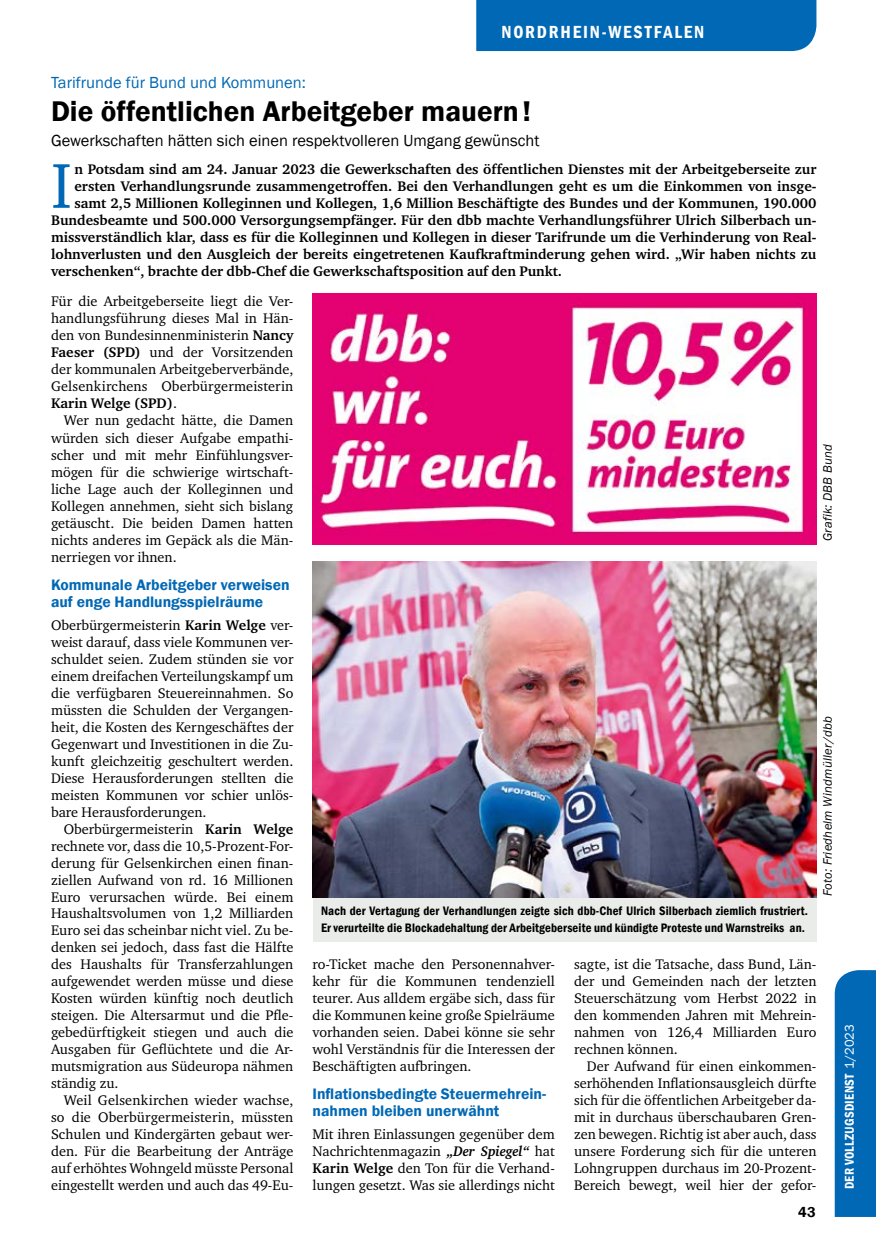
<style>
.page{position:relative;width:876px;height:1251px;background:#fff}
.page>*{position:absolute;margin:0;border:0;box-sizing:border-box;transform-origin:0 0}
.t1{font:64.8px "Charter ITC";color:#0068b5}
.t2{font:600 29.25px "Franklin Gothic";color:#000}
.t3{font:600 condensed 18px "Franklin Gothic";letter-spacing:.1em;color:#fff}
.t4{font:16.5px "Franklin Gothic";color:#000}
.t5{font:16.5px "Franklin Gothic";color:#0068b5}
.t6{font:600 15.6px/17px "Franklin Gothic";color:#0068b5}
.t7{font:600 14.7px "Franklin Gothic";color:#000}
.t8{font:14.25px/17px "Charter ITC";color:#000;text-align:justify}
.t9{font:700 14.25px "Charter ITC";color:#000}
.t10{font:600 condensed 13.05px "Franklin Gothic";letter-spacing:.015em;color:#fff}
.t11{font:600 condensed 12.6px/17px "Franklin Gothic";letter-spacing:.01em;color:#000}
.t12{font:italic 12.6px "Franklin Gothic";letter-spacing:.02em;color:#000}
.s1{font-weight:700}
.s2{font-weight:400}
.s3{font-weight:700;font-style:italic}
.s4{font-weight:400;font-stretch:normal}
</style>
<div class="page">
<div style="left:835px;top:970px;width:41px;height:246px;background:#0068b5"></div>
<div style="left:476px;top:0;width:340px;height:51px;background:#0068b5"></div>
<img style="left:313px;top:293px;width:503px;height:251px">
<img style="left:313px;top:561px;width:503px;height:336px">
<div style="left:313px;top:897px;width:503px;height:44px;background:#eaece9"></div>
<p class="t3" style="left:501px;top:20px;width:204px">NORDRHEIN-WESTFALEN</p>
<p class="t5" style="left:51px;top:72px;width:256px">Tarifrunde für Bund und Kommunen:</p>
<p class="t2" style="left:51px;top:93px;width:482px">Die öffentlichen Arbeitgeber mauern!</p>
<p class="t4" style="left:51px;top:130px;width:490px">Gewerkschaften hätten sich einen respektvolleren Umgang gewünscht</p>
<p class="t1" style="left:51px;top:145px;width:22px">I</p>
<p class="t9" style="left:74px;top:160px;width:743px">n Potsdam sind am 24. Januar 2023 die Gewerkschaften des öffentlichen Dienstes mit der Arbeitgeberseite zur</p>
<p class="t9" style="left:74px;top:177px;width:743px">ersten Verhandlungsrunde zusammengetroffen. Bei den Verhandlungen geht es um die Einkommen von insge-</p>
<p class="t9" style="left:74px;top:194px;width:743px">samt 2,5 Millionen Kolleginnen und Kollegen, 1,6 Million Beschäftigte des Bundes und der Kommunen, 190.000</p>
<p class="t9" style="left:51px;top:211px;width:767px">Bundesbeamte und 500.000 Versorgungsempfänger. Für den dbb machte Verhandlungsführer Ulrich Silberbach un-</p>
<p class="t9" style="left:51px;top:228px;width:767px">missverständlich klar, dass es für die Kolleginnen und Kollegen in dieser Tarifrunde um die Verhinderung von Real-</p>
<p class="t9" style="left:51px;top:245px;width:767px">lohnverlusten und den Ausgleich der bereits eingetretenen Kaufkraftminderung gehen wird. „Wir haben nichts zu</p>
<p class="t9" style="left:51px;top:262px;width:512px">verschenken“, brachte der dbb-Chef die Gewerkschaftsposition auf den Punkt.</p>
<p class="t8" style="left:51px;top:292px;width:244px">Für die Arbeitgeberseite liegt die Ver-</p>
<p class="t8" style="left:51px;top:309px;width:244px">handlungsführung dieses Mal in Hän-</p>
<p class="t8" style="left:51px;top:326px;width:244px">den von Bundesinnenministerin <span class="s1">Nancy</span></p>
<p class="t8" style="left:51px;top:343px;width:244px"><span class="s1">Faeser (SPD)</span> und der Vorsitzenden</p>
<p class="t8" style="left:51px;top:361px;width:244px">der kommunalen Arbeitgeberverbände,</p>
<p class="t8" style="left:51px;top:378px;width:244px">Gelsenkirchens Oberbürgermeisterin</p>
<p class="t9" style="left:51px;top:394px;width:127px">Karin Welge (SPD)<span class="s2">.</span></p>
<p class="t8" style="left:64px;top:412px;width:231px">Wer nun gedacht hätte, die Damen</p>
<p class="t8" style="left:51px;top:429px;width:244px">würden sich dieser Aufgabe empathi-</p>
<p class="t8" style="left:51px;top:446px;width:244px">scher und mit mehr Einfühlungsver-</p>
<p class="t8" style="left:51px;top:463px;width:244px">mögen für die schwierige wirtschaft-</p>
<p class="t8" style="left:51px;top:480px;width:244px">liche Lage auch der Kolleginnen und</p>
<p class="t8" style="left:51px;top:497px;width:244px">Kollegen annehmen, sieht sich bislang</p>
<p class="t8" style="left:51px;top:514px;width:244px">getäuscht. Die beiden Damen hatten</p>
<p class="t8" style="left:51px;top:532px;width:244px">nichts anderes im Gepäck als die Män-</p>
<p class="t8" style="left:51px;top:549px;width:127px">nerriegen vor ihnen.</p>
<p class="t6" style="left:51px;top:576px;width:240px">Kommunale Arbeitgeber verweisen auf enge Handlungsspielräume</p>
<p class="t8" style="left:51px;top:616px;width:244px">Oberbürgermeisterin <span class="s1">Karin Welge</span> ver-</p>
<p class="t8" style="left:51px;top:633px;width:244px">weist darauf, dass viele Kommunen ver-</p>
<p class="t8" style="left:51px;top:650px;width:244px">schuldet seien. Zudem stünden sie vor</p>
<p class="t8" style="left:51px;top:667px;width:244px">einem dreifachen Verteilungskampf um</p>
<p class="t8" style="left:51px;top:684px;width:244px">die verfügbaren Steuereinnahmen. So</p>
<p class="t8" style="left:51px;top:701px;width:244px">müssten die Schulden der Vergangen-</p>
<p class="t8" style="left:51px;top:718px;width:244px">heit, die Kosten des Kerngeschäftes der</p>
<p class="t8" style="left:51px;top:735px;width:244px">Gegenwart und Investitionen in die Zu-</p>
<p class="t8" style="left:51px;top:752px;width:244px">kunft gleichzeitig geschultert werden.</p>
<p class="t8" style="left:51px;top:769px;width:244px">Diese Herausforderungen stellten die</p>
<p class="t8" style="left:51px;top:786px;width:244px">meisten Kommunen vor schier unlös-</p>
<p class="t8" style="left:51px;top:803px;width:157px">bare Herausforderungen.</p>
<p class="t8" style="left:64px;top:820px;width:231px">Oberbürgermeisterin <span class="s1">Karin Welge</span></p>
<p class="t8" style="left:51px;top:837px;width:244px">rechnete vor, dass die 10,5-Prozent-For-</p>
<p class="t8" style="left:51px;top:854px;width:244px">derung für Gelsenkirchen einen finan-</p>
<p class="t8" style="left:51px;top:871px;width:244px">ziellen Aufwand von rd. 16 Millionen</p>
<p class="t8" style="left:51px;top:888px;width:244px">Euro verursachen würde. Bei einem</p>
<p class="t8" style="left:51px;top:904px;width:244px">Haushaltsvolumen von 1,2 Milliarden</p>
<p class="t8" style="left:51px;top:921px;width:244px">Euro sei das scheinbar nicht viel. Zu be-</p>
<p class="t8" style="left:51px;top:938px;width:244px">denken sei jedoch, dass fast die Hälfte</p>
<p class="t8" style="left:51px;top:955px;width:244px">des Haushalts für Transferzahlungen</p>
<p class="t8" style="left:51px;top:972px;width:244px">aufgewendet werden müsse und diese</p>
<p class="t8" style="left:51px;top:989px;width:244px">Kosten würden künftig noch deutlich</p>
<p class="t8" style="left:51px;top:1006px;width:244px">steigen. Die Altersarmut und die Pfle-</p>
<p class="t8" style="left:51px;top:1023px;width:244px">gebedürftigkeit stiegen und auch die</p>
<p class="t8" style="left:51px;top:1040px;width:244px">Ausgaben für Geflüchtete und die Ar-</p>
<p class="t8" style="left:51px;top:1057px;width:244px">mutsmigration aus Südeuropa nähmen</p>
<p class="t8" style="left:51px;top:1074px;width:69px">ständig zu.</p>
<p class="t8" style="left:64px;top:1091px;width:231px">Weil Gelsenkirchen wieder wachse,</p>
<p class="t8" style="left:51px;top:1108px;width:244px">so die Oberbürgermeisterin, müssten</p>
<p class="t8" style="left:51px;top:1125px;width:244px">Schulen und Kindergärten gebaut wer-</p>
<p class="t8" style="left:51px;top:1142px;width:244px">den. Für die Bearbeitung der Anträge</p>
<p class="t8" style="left:51px;top:1159px;width:244px">auf erhöhtes Wohngeld müsste Personal</p>
<p class="t8" style="left:51px;top:1176px;width:244px">eingestellt werden und auch das 49-Eu-</p>
<p class="t12" style="left:819px;top:541px;width:99px;rotate:-90deg">Grafik: DBB Bund</p>
<p class="t12" style="left:819px;top:895px;width:181px;rotate:-90deg">Foto: Friedhelm Windmüller/dbb</p>
<p class="t11" style="left:321px;top:902px;width:488px">Nach der Vertagung der Verhandlungen zeigte sich dbb-Chef Ulrich Silberbach ziemlich frustriert.<br>Er verurteilte die Blockadehaltung der Arbeitgeberseite und kündigte Proteste und Warnstreiks an.</p>
<p class="t8" style="left:574px;top:955px;width:244px">sagte, ist die Tatsache, dass Bund, Län-</p>
<p class="t8" style="left:574px;top:972px;width:244px">der und Gemeinden nach der letzten</p>
<p class="t8" style="left:574px;top:989px;width:244px">Steuerschätzung vom Herbst 2022 in</p>
<p class="t8" style="left:574px;top:1006px;width:244px">den kommenden Jahren mit Mehrein-</p>
<p class="t8" style="left:574px;top:1023px;width:244px">nahmen von 126,4 Milliarden Euro</p>
<p class="t8" style="left:574px;top:1040px;width:105px">rechnen können.</p>
<p class="t8" style="left:587px;top:1057px;width:231px">Der Aufwand für einen einkommen-</p>
<p class="t8" style="left:574px;top:1074px;width:244px">serhöhenden Inflationsausgleich dürfte</p>
<p class="t8" style="left:574px;top:1091px;width:244px">sich für die öffentlichen Arbeitgeber da-</p>
<p class="t8" style="left:574px;top:1108px;width:244px">mit in durchaus überschaubaren Gren-</p>
<p class="t8" style="left:574px;top:1125px;width:244px">zen bewegen. Richtig ist aber auch, dass</p>
<p class="t8" style="left:574px;top:1141px;width:244px">unsere Forderung sich für die unteren</p>
<p class="t8" style="left:574px;top:1158px;width:244px">Lohngruppen durchaus im 20-Prozent-</p>
<p class="t8" style="left:574px;top:1175px;width:244px">Bereich bewegt, weil hier der gefor-</p>
<p class="t8" style="left:313px;top:955px;width:244px">ro-Ticket mache den Personennahver&shy;kehr für die Kommunen tendenziell teurer. Aus alldem ergäbe sich, dass für die Kommunen keine große Spielräume vorhanden seien. Dabei könne sie sehr wohl Verständnis für die Interessen der Beschäftigten aufbringen.</p>
<p class="t6" style="left:313px;top:1085px;width:235px">Inflationsbedingte Steuermehrein&shy;nahmen bleiben unerwähnt</p>
<p class="t8" style="left:313px;top:1125px;width:244px">Mit ihren Einlassungen gegenüber dem Nachrichtenmagazin <span class="s3">„Der Spiegel“</span> hat <span class="s1">Karin Welge</span> den Ton für die Verhand&shy;lungen gesetzt. Was sie allerdings nicht</p>
<p class="t7" style="left:798px;top:1202px;width:19px">43</p>
<p class="t10" style="left:841px;top:1188px;width:166px;rotate:-90deg">DER VOLLZUGSDIENST <span class="s4">1/2023</span></p>
</div>
